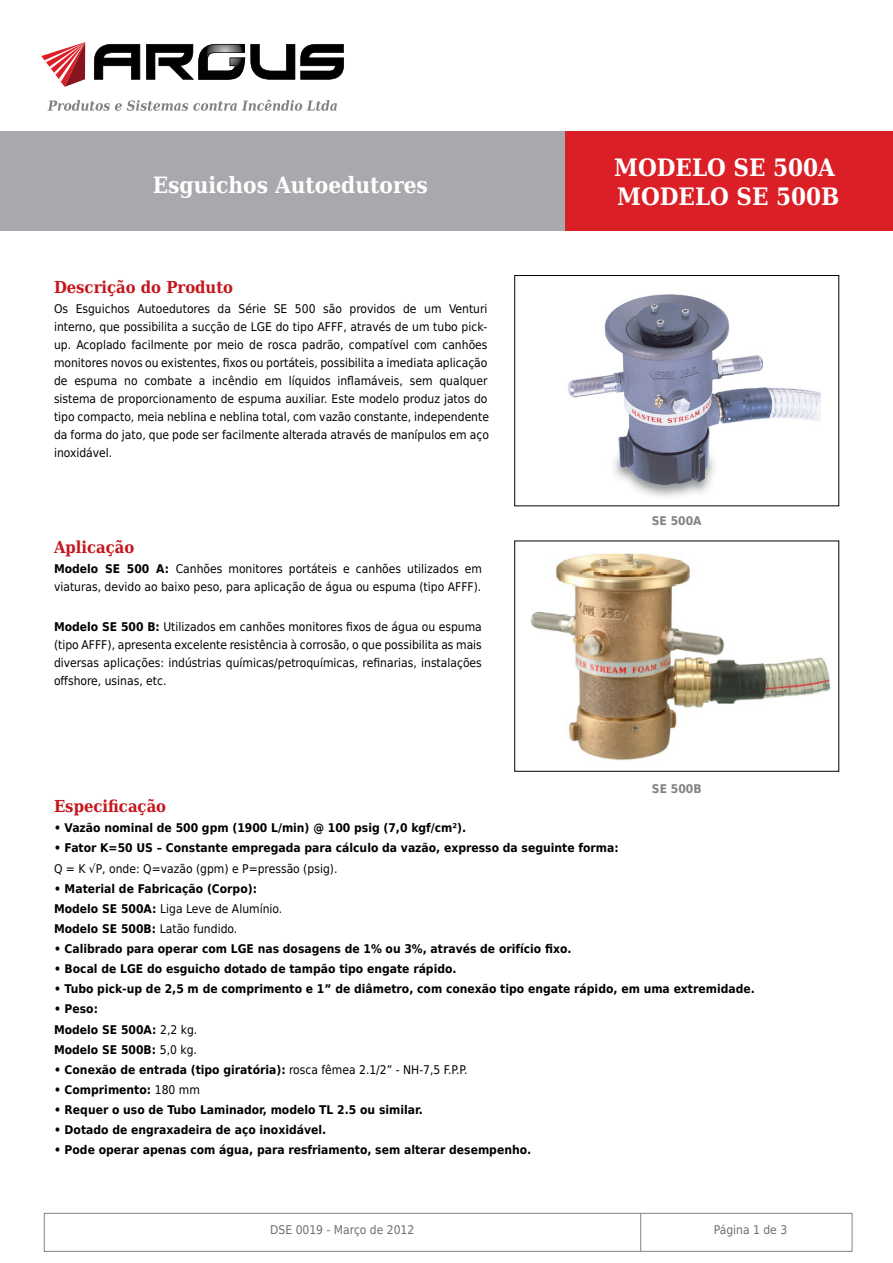
<style>
.page{position:relative;width:893px;height:1263px;background:#fff}
.page>*{position:absolute;margin:0;border:0;box-sizing:border-box;transform-origin:0 0}
.t1{font:700 24px/28.8px "DejaVu Serif Condensed";color:#fff}
.t2{font:700 22.5px "DejaVu Serif Condensed";color:#fff}
.t3{font:700 16.5px "DejaVu Serif Condensed";color:#c4161c}
.t4{font:12px/18px "DejaVu Sans Condensed";color:#000}
.t5{font:700 12px/20.1px "DejaVu Sans Condensed";color:#000}
.t6{font:12px "DejaVu Sans Condensed";color:#6d6e71}
.t7{font:700 12px "DejaVu Sans Condensed";color:#808285}
.s1{font-weight:700}
.s2{font-weight:400}
</style>
<div class="page">
<div style="left:44px;top:1213px;width:808px;height:39px;border:1px solid #808285"></div>
<hr style="left:640px;top:1213px;width:1px;height:38px;background:#808285">
<div style="left:0;top:132px;width:581px;height:99px;background:#a7a9ac"></div>
<div style="left:565px;top:132px;width:328px;height:99px;background:#da1f26"></div>
<svg style="left:94px;top:44px;width:46px;height:36px"></svg>
<svg style="left:41px;top:42px;width:44px;height:45px"></svg>
<svg style="left:146px;top:44px;width:198px;height:36px"></svg>
<svg style="left:48px;top:100px;width:289px;height:11px"></svg>
<div style="left:514px;top:275px;width:325px;height:231px;border:1px solid #000"></div>
<img style="left:568px;top:294px;width:253px;height:203px">
<img style="left:530px;top:553px;width:300px;height:208px">
<h2 class="t2" style="left:153px;top:165px;width:277px">Esguichos Autoedutores</h2>
<h3 class="t3" style="left:54px;top:273px;width:181px">Descrição do Produto</h3>
<p class="t4" style="left:54px;top:300px;width:437px">Os Esguichos Autoedutores da Série SE 500 são providos de um Venturi interno, que possibilita a sucção de LGE do tipo AFFF, através de um tubo pick&shy;up. Acoplado facilmente por meio de rosca padrão, compatível com canhões monitores novos ou existentes, fixos ou portáteis, possibilita a imediata aplicação de espuma no combate a incêndio em líquidos inflamáveis, sem qualquer sistema de proporcionamento de espuma auxiliar. Este modelo produz jatos do tipo compacto, meia neblina e neblina total, com vazão constante, independente da forma do jato, que pode ser facilmente alterada através de manípulos em aço inoxidável.</p>
<h3 class="t3" style="left:54px;top:532px;width:82px">Aplicação</h3>
<p class="t4" style="left:54px;top:559px;width:429px"><span class="s1">Modelo SE 500 A:</span> Canhões monitores portáteis e canhões utilizados em viaturas, devido ao baixo peso, para aplicação de água ou espuma (tipo AFFF).</p>
<p class="t4" style="left:54px;top:617px;width:429px;text-align:justify"><span class="s1">Modelo SE 500 B:</span> Utilizados em canhões monitores fixos de água ou espuma (tipo AFFF), apresenta excelente resistência à corrosão, o que possibilita as mais diversas aplicações: indústrias químicas/petroquímicas, refinarias, instalações offshore, usinas, etc.</p>
<h1 class="t1" style="left:614px;top:151px;width:227px">MODELO SE 500A<br>MODELO SE 500B</h1>
<p class="t7" style="left:652px;top:511px;width:51px">SE 500A</p>
<p class="t7" style="left:652px;top:779px;width:51px">SE 500B</p>
<h3 class="t3" style="left:54px;top:792px;width:114px">Especificação</h3>
<p class="t5" style="left:54px;top:818px;width:414px">• Vazão nominal de 500 gpm (1900 L/min) @ 100 psig (7,0 kgf/cm²).</p>
<p class="t5" style="left:54px;top:838px;width:566px">• Fator K=50 US – Constante empregada para cálculo da vazão, expresso da seguinte forma:</p>
<p class="t4" style="left:54px;top:859px;width:285px">Q = K √P, onde: Q=vazão (gpm) e P=pressão (psig).</p>
<p class="t5" style="left:54px;top:878px;width:230px">• Material de Fabricação (Corpo):<br>Modelo SE 500A: <span class="s2">Liga Leve de Alumínio.<br></span>Modelo SE 500B: <span class="s2">Latão fundido.</span></p>
<p class="t5" style="left:54px;top:938px;width:519px">• Calibrado para operar com LGE nas dosagens de 1% ou 3%, através de orifício fixo.</p>
<p class="t5" style="left:54px;top:958px;width:404px">• Bocal de LGE do esguicho dotado de tampão tipo engate rápido.</p>
<p class="t5" style="left:54px;top:979px;width:702px">• Tubo pick-up de 2,5 m de comprimento e 1” de diâmetro, com conexão tipo engate rápido, em uma extremidade.</p>
<p class="t5" style="left:54px;top:999px;width:145px">• Peso:<br>Modelo SE 500A: <span class="s2">2,2 kg.<br></span>Modelo SE 500B: <span class="s2">5,0 kg.</span></p>
<p class="t5" style="left:54px;top:1059px;width:415px">• Conexão de entrada (tipo giratória): <span class="s2">rosca fêmea 2.1/2” - NH-7,5 F.P.P.</span></p>
<p class="t5" style="left:54px;top:1079px;width:147px">• Comprimento: <span class="s2">180 mm</span></p>
<p class="t5" style="left:54px;top:1099px;width:370px">• Requer o uso de Tubo Laminador, modelo TL 2.5 ou similar.</p>
<p class="t5" style="left:54px;top:1119px;width:274px">• Dotado de engraxadeira de aço inoxidável.</p>
<p class="t5" style="left:54px;top:1140px;width:479px">• Pode operar apenas com água, para resfriamento, sem alterar desempenho.</p>
<p class="t6" style="left:270px;top:1220px;width:146px">DSE 0019 - Março de 2012</p>
<p class="t6" style="left:714px;top:1220px;width:75px">Página 1 de 3</p>
</div>
